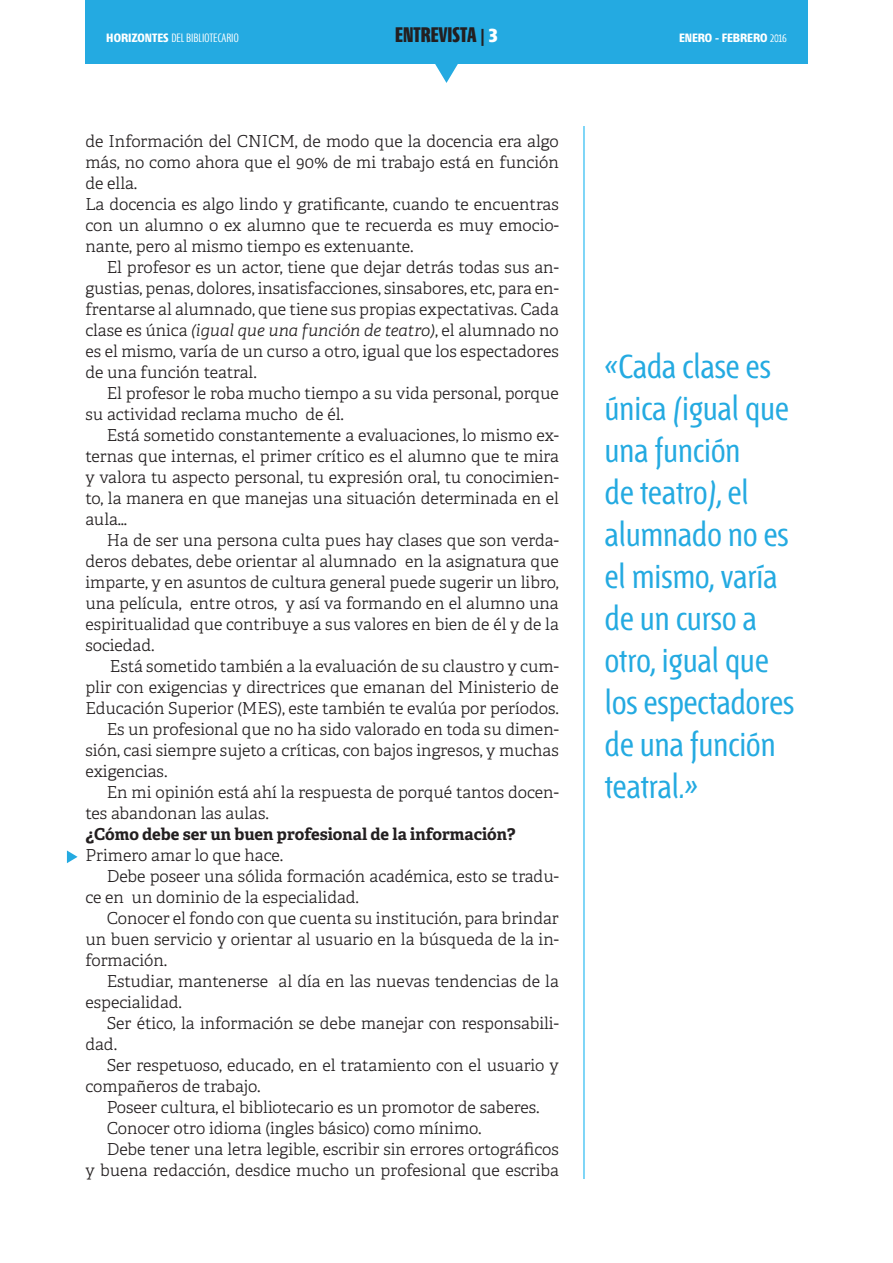
<style>
.page{position:relative;width:893px;height:1263px;background:#fff}
.page>*{position:absolute;margin:0;border:0;box-sizing:border-box;transform-origin:0 0}
.t1{font:33px/42px "Fontana ND Cc Os F";color:#24aae1}
.t2{font:700 21px "Fontana ND Ll";color:#231f20}
.t3{font:300 16.5px/21px "Adelle";color:#231f20;text-align:justify}
.t4{font:700 16.5px "Adelle";color:#231f20}
.t5{font:300 12px "Fontana ND Ee Os F";color:#fff}
.t6{font:700 12px "Fontana ND Ee SC";color:#fff}
.s1{color:#fff}
.s2{font-weight:700}
.s3{font-weight:300}
.s4{font-style:italic}
</style>
<div class="page">
<div style="left:85px;top:0;width:723px;height:63px;background:#24aae1"></div>
<svg style="left:434px;top:63px;width:25px;height:20px"></svg>
<hr style="left:584px;top:126px;width:1px;height:1053px;background:#00aeef">
<svg style="left:67px;top:850px;width:11px;height:13px"></svg>
<p class="t2" style="left:395px;top:25px;width:104px">ENTREVISTA | <span class="s1">3</span></p>
<p class="t5" style="left:106px;top:32px;width:134px"><span class="s2">HORIZONTES</span> DEL BIBLIOTECARIO</p>
<p class="t6" style="left:679px;top:32px;width:109px">ENERO - FEBRERO <span class="s3">2016</span></p>
<p class="t3" style="left:85px;top:131px;width:475px;text-align:left">de Información del CNICM, de modo que la docencia era algo más, no como ahora que el 90% de mi trabajo está en función de ella.<br>La docencia es algo lindo y gratificante, cuando te encuentras con un alumno o ex alumno que te recuerda es muy emocio&shy;nante, pero al mismo tiempo es extenuante.</p>
<p class="t3" style="left:85px;top:257px;width:475px;text-indent:21px">El profesor es un actor, tiene que dejar detrás todas sus an&shy;gustias, penas, dolores, insatisfacciones, sinsabores, etc, para en&shy;frentarse al alumnado, que tiene sus propias expectativas. Cada clase es única <span class="s4">(igual que una función de teatro)</span>, el alumnado no es el mismo, varía de un curso a otro, igual que los espectadores de una función teatral.</p>
<p class="t3" style="left:85px;top:383px;width:475px;text-indent:21px">El profesor le roba mucho tiempo a su vida personal, porque su actividad reclama mucho de él.</p>
<p class="t3" style="left:85px;top:425px;width:475px;text-indent:21px">Está sometido constantemente a evaluaciones, lo mismo ex&shy;ternas que internas, el primer crítico es el alumno que te mira y valora tu aspecto personal, tu expresión oral, tu conocimien&shy;to, la manera en que manejas una situación determinada en el aula…</p>
<p class="t3" style="left:85px;top:530px;width:475px;text-indent:21px">Ha de ser una persona culta pues hay clases que son verda&shy;deros debates, debe orientar al alumnado en la asignatura que imparte, y en asuntos de cultura general puede sugerir un libro, una película, entre otros, y así va formando en el alumno una espiritualidad que contribuye a sus valores en bien de él y de la sociedad.</p>
<p class="t3" style="left:110px;top:656px;width:450px">Está sometido también a la evaluación de su claustro y cum-</p>
<p class="t3" style="left:85px;top:677px;width:475px">plir con exigencias y directrices que emanan del Ministerio de</p>
<p class="t3" style="left:85px;top:698px;width:475px">Educación Superior (MES), este también te evalúa por períodos.</p>
<p class="t3" style="left:107px;top:719px;width:454px">Es un profesional que no ha sido valorado en toda su dimen-</p>
<p class="t3" style="left:85px;top:740px;width:475px">sión, casi siempre sujeto a críticas, con bajos ingresos, y muchas</p>
<p class="t3" style="left:85px;top:761px;width:83px">exigencias.</p>
<p class="t3" style="left:107px;top:782px;width:454px">En mi opinión está ahí la respuesta de porqué tantos docen-</p>
<p class="t3" style="left:85px;top:803px;width:185px">tes abandonan las aulas.</p>
<p class="t4" style="left:85px;top:824px;width:432px">¿Cómo debe ser un buen profesional de la información?</p>
<p class="t3" style="left:85px;top:845px;width:199px">Primero amar lo que hace.</p>
<p class="t3" style="left:107px;top:866px;width:454px">Debe poseer una sólida formación académica, esto se tradu-</p>
<p class="t3" style="left:85px;top:887px;width:275px">ce en un dominio de la especialidad.</p>
<p class="t3" style="left:107px;top:908px;width:454px">Conocer el fondo con que cuenta su institución, para brindar</p>
<p class="t3" style="left:85px;top:929px;width:475px">un buen servicio y orientar al usuario en la búsqueda de la in-</p>
<p class="t3" style="left:85px;top:950px;width:83px">formación.</p>
<p class="t3" style="left:107px;top:971px;width:454px">Estudiar, mantenerse al día en las nuevas tendencias de la</p>
<p class="t3" style="left:85px;top:992px;width:98px">especialidad.</p>
<p class="t3" style="left:107px;top:1013px;width:454px">Ser ético, la información se debe manejar con responsabili-</p>
<p class="t3" style="left:85px;top:1034px;width:33px">dad.</p>
<p class="t3" style="left:107px;top:1055px;width:454px">Ser respetuoso, educado, en el tratamiento con el usuario y</p>
<p class="t3" style="left:85px;top:1076px;width:177px">compañeros de trabajo.</p>
<p class="t3" style="left:107px;top:1097px;width:434px">Poseer cultura, el bibliotecario es un promotor de saberes.</p>
<p class="t3" style="left:107px;top:1118px;width:376px">Conocer otro idioma (ingles básico) como mínimo.</p>
<p class="t3" style="left:107px;top:1139px;width:454px">Debe tener una letra legible, escribir sin errores ortográficos</p>
<p class="t3" style="left:85px;top:1160px;width:475px">y buena redacción, desdice mucho un profesional que escriba</p>
<h1 class="t1" style="left:605px;top:347px;width:191px">«Cada clase es única (igual que una función<br>de teatro), el alumnado no es el mismo, varía de un curso a otro, igual que los espectadores de una función teatral.»</h1>
</div>
